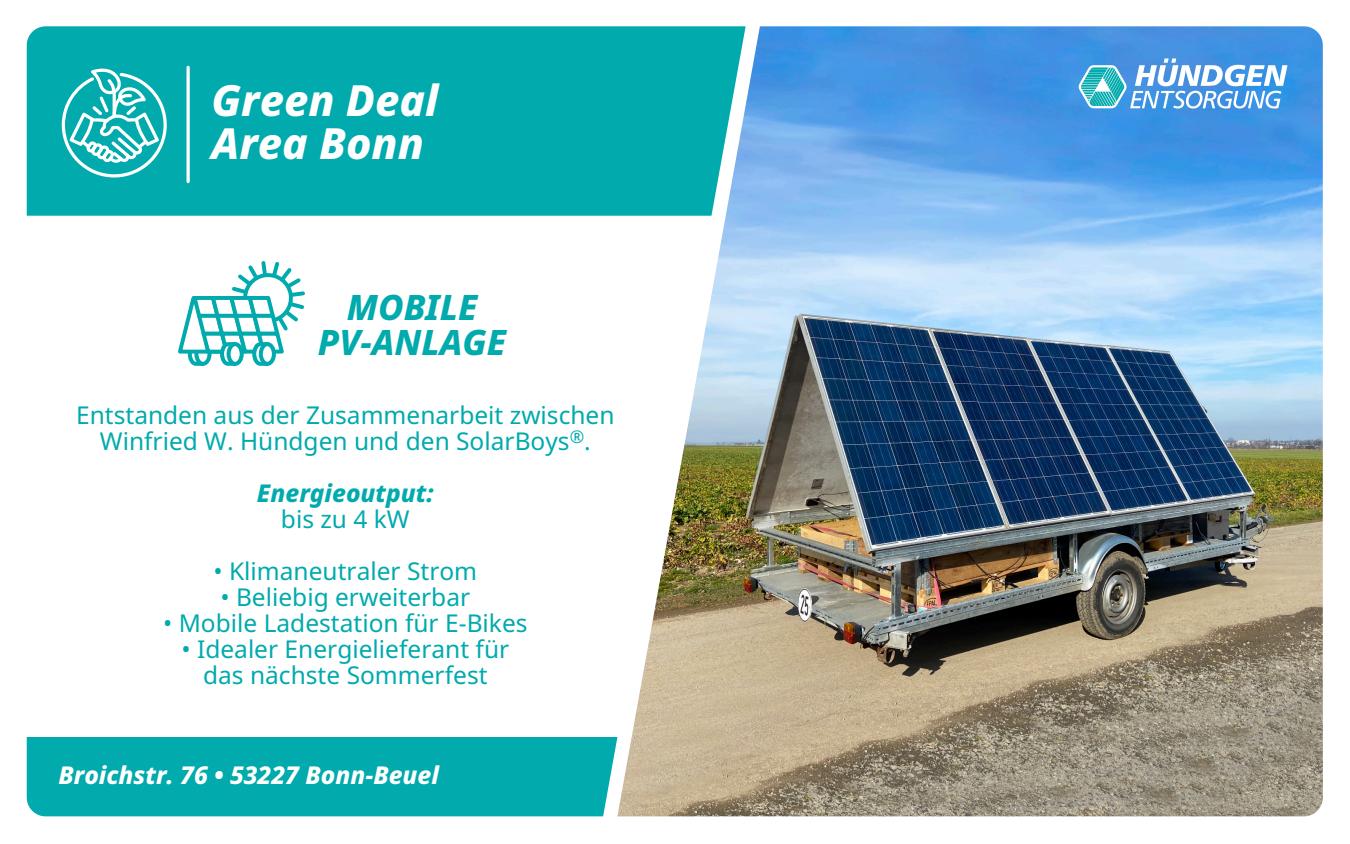
<style>
.page{position:relative;width:1350px;height:844px;background:#fff}
.page>*{position:absolute;margin:0;border:0;box-sizing:border-box;transform-origin:0 0}
.t1{font:italic 800 42.88px/42.9px "Noto Sans";color:#fff}
.t2{font:italic 800 35px/35px "Noto Sans";color:#00aaad;text-align:center}
.t3{font:24.5px/26.1px "Noto Sans";color:#00aaad;text-align:center}
.t4{font:italic 800 24.5px "Noto Sans";color:#fff}
.t5{font:italic 800 24.5px "Noto Sans";color:#00aaad}
</style>
<div class="page">
<img style="left:26px;top:26px;width:1297px;height:791px">
<svg style="left:175px;top:258px;width:132px;height:110px"></svg>
<div style="left:259px;top:342px;width:17px;height:24px;background:#fff;border:4px solid #00aaad;border-radius:50%"></div>
<img style="left:598px;top:26px;width:169px;height:791px">
<svg style="left:62px;top:65px;width:105px;height:113px"></svg>
<svg style="left:186px;top:66px;width:4px;height:117px"></svg>
<svg style="left:1078px;top:58px;width:209px;height:50px"></svg>
<h1 class="t1" style="left:211px;top:78px;width:228px">Green Deal<br>Area Bonn</h1>
<h2 class="t2" style="left:318px;top:289px;width:190px">MOBILE<br>PV-ANLAGE</h2>
<p class="t3" style="left:76px;top:401px;width:540px">Entstanden aus der Zusammenarbeit zwischen<br>Winfried W. Hündgen und den SolarBoys<sup>®</sup>.</p>
<p class="t5" style="left:257px;top:476px;width:178px">Energieoutput:</p>
<p class="t3" style="left:281px;top:505px;width:130px">bis zu 4 kW</p>
<p class="t3" style="left:213px;top:557px;width:265px">• Klimaneutraler Strom</p>
<p class="t3" style="left:220px;top:583px;width:251px">• Beliebig erweiterbar</p>
<p class="t3" style="left:163px;top:609px;width:366px">• Mobile Ladestation für E-Bikes</p>
<p class="t3" style="left:181px;top:635px;width:329px">• Idealer Energielieferant für das nächste Sommerfest</p>
<p class="t4" style="left:58px;top:757px;width:382px">Broichstr. 76 • 53227 Bonn-Beuel</p>
</div>
